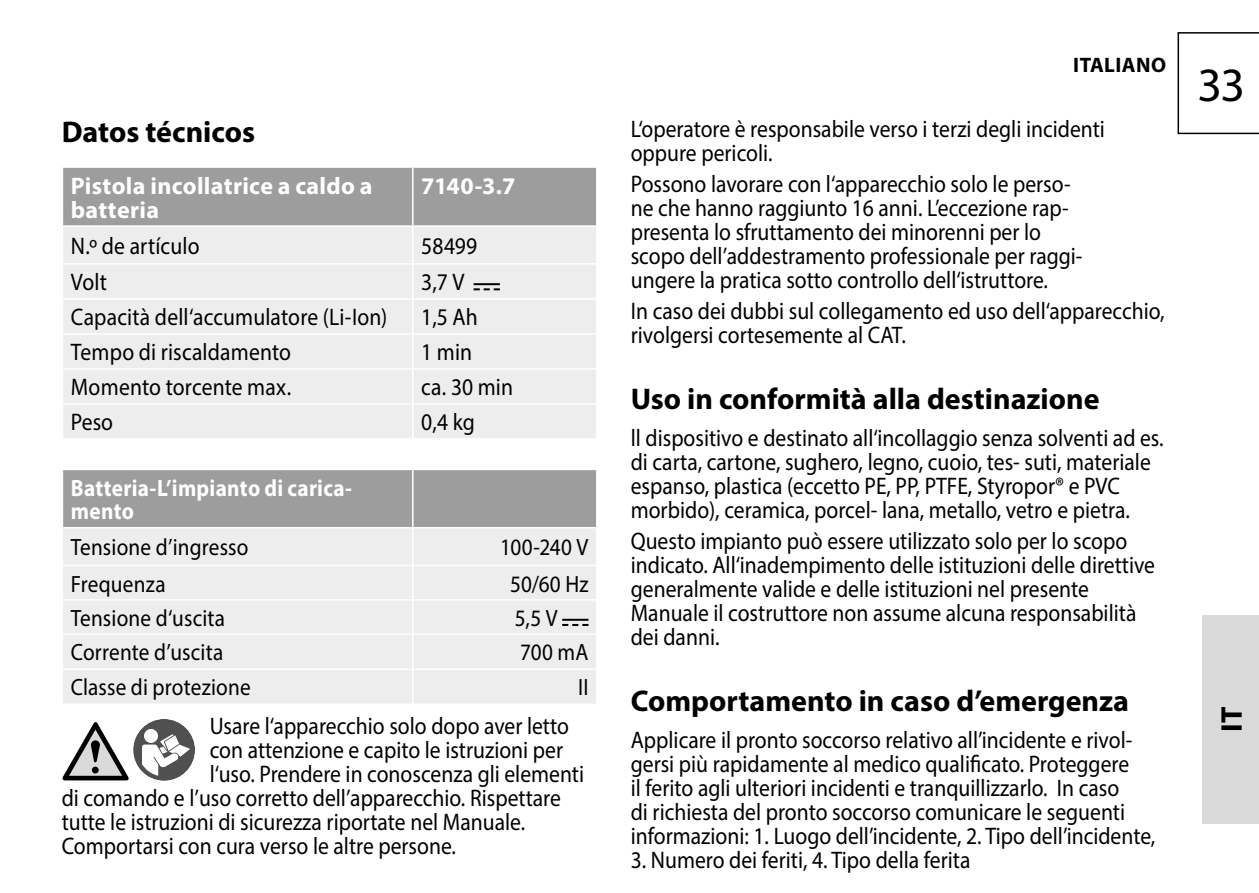
<style>
.page{position:relative;width:1259px;height:893px;background:#fff}
.page>*{position:absolute;margin:0;border:0;box-sizing:border-box;transform-origin:0 0}
.t1{font:48px "Myriad Pro";color:#000}
.t2{font:700 30px "Myriad Pro";color:#000}
.t3{font:24px/24px "Myriad Pro";color:#000;scale:.9 1}
.t4{font:700 24px/24px "Myriad Pro";letter-spacing:.015em;color:#fff}
.t5{font:23.7px "Myriad Pro";letter-spacing:.01em;color:#000;scale:.9 1}
.t6{font:700 23.7px/23.7px "Myriad Pro";letter-spacing:.015em;color:#fff;scale:.9 1}
.t7{font:700 21px "Myriad Pro";letter-spacing:.02em;color:#000}
</style>
<div class="page">
<svg style="left:1177px;top:32px;width:82px;height:103px"></svg>
<div style="left:1202px;top:615px;width:57px;height:208px;background:#dadada"></div>
<div style="left:63px;top:168px;width:533px;height:57px;background:#9d9d9d"></div>
<div style="left:63px;top:227px;width:533px;height:211px;background:#ededed"></div>
<hr style="left:412px;top:168px;width:1px;height:57px;background:#fff">
<hr style="left:412px;top:227px;width:1px;height:36px;background:#fff">
<hr style="left:62px;top:263px;width:351px;height:2px;background:#fff">
<hr style="left:413px;top:263px;width:184px;height:2px;background:#fff">
<hr style="left:412px;top:265px;width:1px;height:33px;background:#fff">
<hr style="left:62px;top:298px;width:351px;height:2px;background:#fff">
<hr style="left:413px;top:298px;width:184px;height:2px;background:#fff">
<hr style="left:412px;top:300px;width:1px;height:33px;background:#fff">
<hr style="left:62px;top:333px;width:351px;height:2px;background:#fff">
<hr style="left:413px;top:333px;width:184px;height:2px;background:#fff">
<hr style="left:412px;top:335px;width:1px;height:33px;background:#fff">
<hr style="left:62px;top:368px;width:351px;height:2px;background:#fff">
<hr style="left:413px;top:368px;width:184px;height:2px;background:#fff">
<hr style="left:412px;top:370px;width:1px;height:33px;background:#fff">
<hr style="left:62px;top:403px;width:351px;height:2px;background:#fff">
<hr style="left:413px;top:403px;width:184px;height:2px;background:#fff">
<hr style="left:412px;top:405px;width:1px;height:33px;background:#fff">
<hr style="left:473px;top:283px;width:27px;height:2px;background:#000">
<svg style="left:473px;top:288px;width:27px;height:2px"></svg>
<div style="left:63px;top:470px;width:533px;height:57px;background:#9d9d9d"></div>
<div style="left:63px;top:529px;width:533px;height:175px;background:#ededed"></div>
<hr style="left:412px;top:470px;width:1px;height:57px;background:#fff">
<hr style="left:412px;top:528px;width:1px;height:37px;background:#fff">
<hr style="left:62px;top:565px;width:351px;height:1px;background:#fff">
<hr style="left:413px;top:565px;width:184px;height:1px;background:#fff">
<hr style="left:412px;top:566px;width:1px;height:33px;background:#fff">
<hr style="left:62px;top:599px;width:351px;height:2px;background:#fff">
<hr style="left:413px;top:599px;width:184px;height:2px;background:#fff">
<hr style="left:412px;top:601px;width:1px;height:33px;background:#fff">
<hr style="left:62px;top:634px;width:351px;height:1px;background:#fff">
<hr style="left:413px;top:634px;width:184px;height:1px;background:#fff">
<hr style="left:412px;top:635px;width:1px;height:34px;background:#fff">
<hr style="left:62px;top:669px;width:351px;height:1px;background:#fff">
<hr style="left:413px;top:669px;width:184px;height:1px;background:#fff">
<hr style="left:412px;top:670px;width:1px;height:34px;background:#fff">
<hr style="left:562px;top:619px;width:26px;height:2px;background:#000">
<svg style="left:562px;top:624px;width:26px;height:2px"></svg>
<div style="left:133px;top:719px;width:62px;height:62px;background:#505050;border-radius:50%"></div>
<div style="left:144px;top:729px;width:14px;height:14px;background:#fff;border-radius:50%"></div>
<svg style="left:142px;top:734px;width:48px;height:42px"></svg>
<svg style="left:63px;top:722px;width:66px;height:58px"></svg>
<div style="left:92px;top:767px;width:7px;height:6px;background:#000;border-radius:50%"></div>
<p class="t2" style="left:62px;top:112px;width:195px">Datos técnicos</p>
<p class="t4" style="left:71px;top:173px;width:303px">Pistola incollatrice a caldo a batteria</p>
<p class="t4" style="left:421px;top:173px;width:96px">7140-3.7</p>
<p class="t3" style="left:71px;top:234px;width:144px">N.º de artículo</p>
<p class="t3" style="left:421px;top:234px;width:64px">58499</p>
<p class="t3" style="left:71px;top:270px;width:42px">Volt</p>
<p class="t3" style="left:421px;top:270px;width:50px">3,7 V</p>
<p class="t3" style="left:71px;top:305px;width:353px">Capacità dell‘accumulatore (Li-Ion)</p>
<p class="t3" style="left:421px;top:305px;width:64px">1,5 Ah</p>
<p class="t3" style="left:71px;top:340px;width:246px">Tempo di riscaldamento</p>
<p class="t3" style="left:421px;top:340px;width:58px">1 min</p>
<p class="t3" style="left:71px;top:375px;width:246px">Momento torcente max.</p>
<p class="t3" style="left:421px;top:375px;width:104px">ca. 30 min</p>
<p class="t3" style="left:71px;top:410px;width:48px">Peso</p>
<p class="t3" style="left:421px;top:410px;width:61px">0,4 kg</p>
<p class="t6" style="left:71px;top:475px;width:314px">Batteria-L’impianto di carica&shy;mento</p>
<p class="t5" style="left:71px;top:533px;width:199px">Tensione d’ingresso</p>
<p class="t5" style="left:500px;top:533px;width:100px">100-240 V</p>
<p class="t5" style="left:71px;top:569px;width:107px">Frequenza</p>
<p class="t5" style="left:510px;top:569px;width:88px">50/60 Hz</p>
<p class="t5" style="left:71px;top:603px;width:173px">Tensione d‘uscita</p>
<p class="t5" style="left:515px;top:603px;width:49px">5,5 V</p>
<p class="t5" style="left:71px;top:638px;width:171px">Corrente d’uscita</p>
<p class="t5" style="left:520px;top:638px;width:77px">700 mA</p>
<p class="t5" style="left:71px;top:673px;width:202px">Classe di protezione</p>
<p class="t5" style="left:578px;top:673px;width:13px">II</p>
<p class="t3" style="left:210px;top:714px;width:401px">Usare l‘apparecchio solo dopo aver letto</p>
<p class="t3" style="left:210px;top:738px;width:394px">con attenzione e capito le istruzioni per</p>
<p class="t3" style="left:210px;top:762px;width:417px">l‘uso. Prendere in conoscenza gli elementi</p>
<p class="t3" style="left:62px;top:786px;width:556px">di comando e l’uso corretto dell’apparecchio. Rispettare</p>
<p class="t3" style="left:62px;top:810px;width:516px">tutte le istruzioni di sicurezza riportate nel Manuale.</p>
<p class="t3" style="left:62px;top:834px;width:440px">Comportarsi con cura verso le altre persone.</p>
<p class="t7" style="left:1073px;top:52px;width:94px">ITALIANO</p>
<p class="t3" style="left:631px;top:117px;width:528px">L‘operatore è responsabile verso i terzi degli incidenti oppure pericoli.</p>
<p class="t3" style="left:631px;top:171px;width:503px">Possono lavorare con l‘apparecchio solo le perso&shy;ne che hanno raggiunto 16 anni. L’eccezione rap&shy;presenta lo sfruttamento dei minorenni per lo scopo dell’addestramento professionale per raggi&shy;ungere la pratica sotto controllo dell‘istruttore.</p>
<p class="t3" style="left:631px;top:298px;width:595px">In caso dei dubbi sul collegamento ed uso dell‘apparecchio, rivolgersi cortesemente al CAT.</p>
<p class="t2" style="left:631px;top:380px;width:470px">Uso in conformità alla destinazione</p>
<p class="t3" style="left:631px;top:426px;width:594px">ll dispositivo e destinato all‘incollaggio senza solventi ad es. di carta, cartone, sughero, legno, cuoio, tes- suti, materiale espanso, plastica (eccetto PE, PP, PTFE, Styropor® e PVC morbido), ceramica, porcel- lana, metallo, vetro e pietra.</p>
<p class="t3" style="left:631px;top:528px;width:584px">Questo impianto può essere utilizzato solo per lo scopo indicato. All‘inadempimento delle istituzioni delle direttive generalmente valide e delle istituzioni nel presente Manuale il costruttore non assume alcuna responsabilità dei danni.</p>
<p class="t2" style="left:631px;top:682px;width:500px">Comportamento in caso d’emergenza</p>
<p class="t3" style="left:631px;top:728px;width:584px">Applicare il pronto soccorso relativo all’incidente e rivol&shy;gersi più rapidamente al medico qualificato. Proteggere<br>il ferito agli ulteriori incidenti e tranquillizzarlo. In caso<br>di richiesta del pronto soccorso comunicare le seguenti informazioni: 1. Luogo dell’incidente, 2. Tipo dell’incidente,</p>
<p class="t3" style="left:631px;top:848px;width:379px">3. Numero dei feriti, 4. Tipo della ferita</p>
<h1 class="t1" style="left:1197px;top:55px;width:49px">33</h1>
<p class="t2" style="left:1212px;top:732px;width:27px;rotate:-90deg">DI T</p>
</div>
